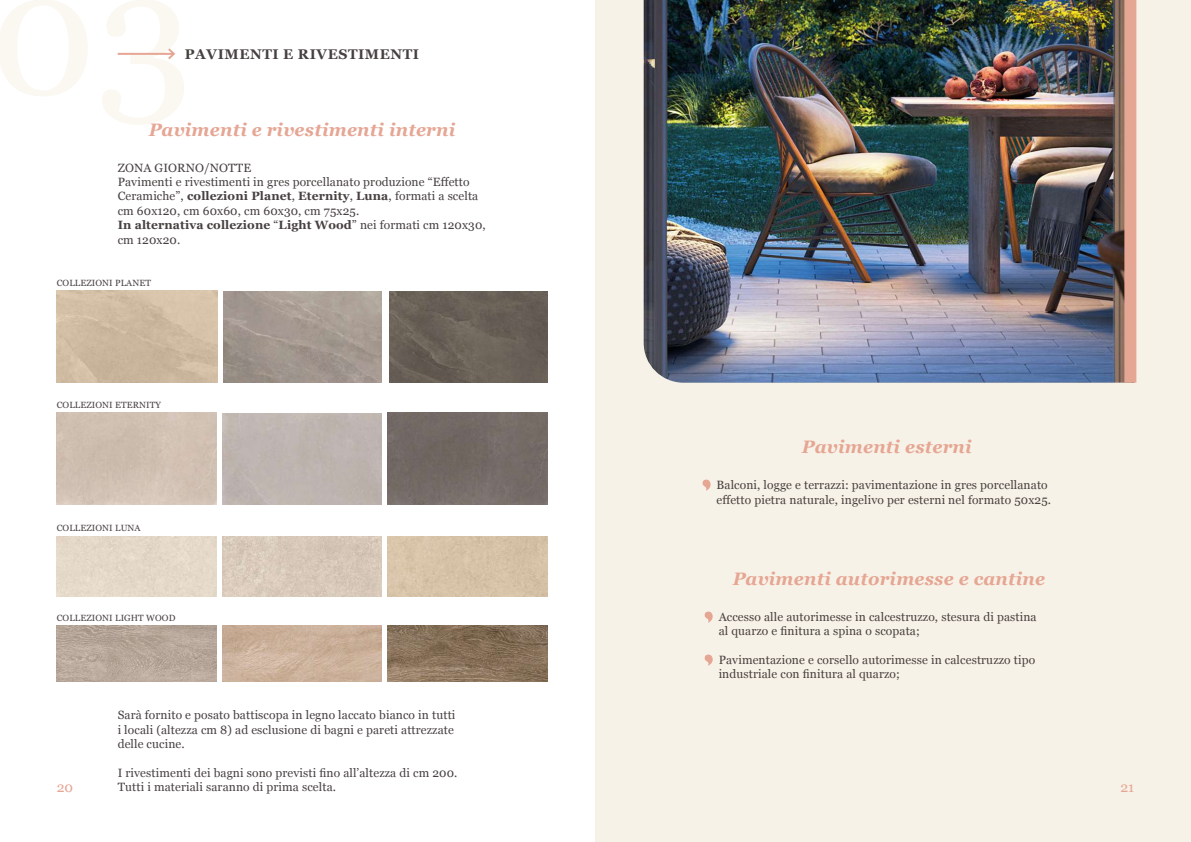
<style>
.page{position:relative;width:1191px;height:842px;background:#fff}
.page>*{position:absolute;margin:0;border:0;box-sizing:border-box;transform-origin:0 0}
.t1{font:italic 700 18px "Georgia";letter-spacing:.01em;color:#e6a694}
.t2{font:700 14px "Georgia";letter-spacing:.04em;color:#484040}
.t3{font:14px "Georgia";color:#e6a694}
.t4{font:12px/14.4px "Georgia";letter-spacing:.01em;color:#484040}
.t5{font:9px "Georgia";letter-spacing:.01em;color:#484040}
.s1{font-weight:700}
</style>
<div class="page">
<div style="left:595px;top:0;width:596px;height:842px;background:#f7f2e7"></div>
<hr style="left:118px;top:53px;width:56px;height:2px;background:#e6a694">
<svg style="left:166px;top:48px;width:9px;height:12px"></svg>
<svg style="left:702px;top:479px;width:8px;height:12px"></svg>
<svg style="left:704px;top:611px;width:8px;height:12px"></svg>
<svg style="left:704px;top:654px;width:8px;height:12px"></svg>
<img style="left:57px;top:290px;width:160px;height:93px">
<img style="left:223px;top:291px;width:159px;height:92px">
<img style="left:389px;top:291px;width:158px;height:92px">
<img style="left:387px;top:412px;width:160px;height:93px">
<div style="left:57px;top:536px;width:159px;height:60px;background:#e5d9c9"></div>
<img style="left:223px;top:536px;width:158px;height:60px">
<div style="left:387px;top:536px;width:160px;height:60px;background:#d7c3a8"></div>
<img style="left:57px;top:626px;width:159px;height:56px">
<img style="left:223px;top:626px;width:158px;height:56px">
<img style="left:387px;top:626px;width:160px;height:56px">
<img style="left:643px;top:0;width:481px;height:383px">
<div style="left:1124px;top:0;width:12px;height:383px;background:#e6a694"></div>
<p class="t2" style="left:185px;top:45px;width:236px">PAVIMENTI E RIVESTIMENTI</p>
<h1 class="t1" style="left:149px;top:116px;width:308px">Pavimenti e rivestimenti interni</h1>
<p class="t4" style="left:118px;top:160px;width:369px">ZONA GIORNO/NOTTE<br>Pavimenti e rivestimenti in gres porcellanato produzione “Effetto Ceramiche”, <span class="s1">collezioni Planet</span>, <span class="s1">Eternity</span>, <span class="s1">Luna</span>, formati a scelta cm 60x120, cm 60x60, cm 60x30, cm 75x25.<br><span class="s1">In alternativa collezione</span> “<span class="s1">Light Wood</span>” nei formati cm 120x30, cm 120x20.</p>
<p class="t5" style="left:57px;top:277px;width:96px">COLLEZIONI PLANET</p>
<p class="t5" style="left:57px;top:398px;width:106px">COLLEZIONI ETERNITY</p>
<p class="t5" style="left:57px;top:522px;width:85px">COLLEZIONI LUNA</p>
<p class="t5" style="left:57px;top:612px;width:120px">COLLEZIONI LIGHT WOOD</p>
<p class="t3" style="left:57px;top:777px;width:18px">20</p>
<p class="t4" style="left:118px;top:707px;width:339px">Sarà fornito e posato battiscopa in legno laccato bianco in tutti i locali (altezza cm 8) ad esclusione di bagni e pareti attrezzate delle cucine.</p>
<p class="t4" style="left:118px;top:765px;width:341px">I rivestimenti dei bagni sono previsti fino all’altezza di cm 200.<br>Tutti i materiali saranno di prima scelta.</p>
<h1 class="t1" style="left:802px;top:434px;width:171px">Pavimenti esterni</h1>
<p class="t4" style="left:716px;top:477px;width:336px">Balconi, logge e terrazzi: pavimentazione in gres porcellanato effetto pietra naturale, ingelivo per esterni nel formato 50x25.</p>
<h1 class="t1" style="left:732px;top:565px;width:314px">Pavimenti autorimesse e cantine</h1>
<p class="t4" style="left:718px;top:609px;width:319px">Accesso alle autorimesse in calcestruzzo, stesura di pastina al quarzo e finitura a spina o scopata;</p>
<p class="t4" style="left:718px;top:652px;width:318px">Pavimentazione e corsello autorimesse in calcestruzzo tipo industriale con finitura al quarzo;</p>
<p class="t3" style="left:1120px;top:777px;width:15px">21</p>
</div>
